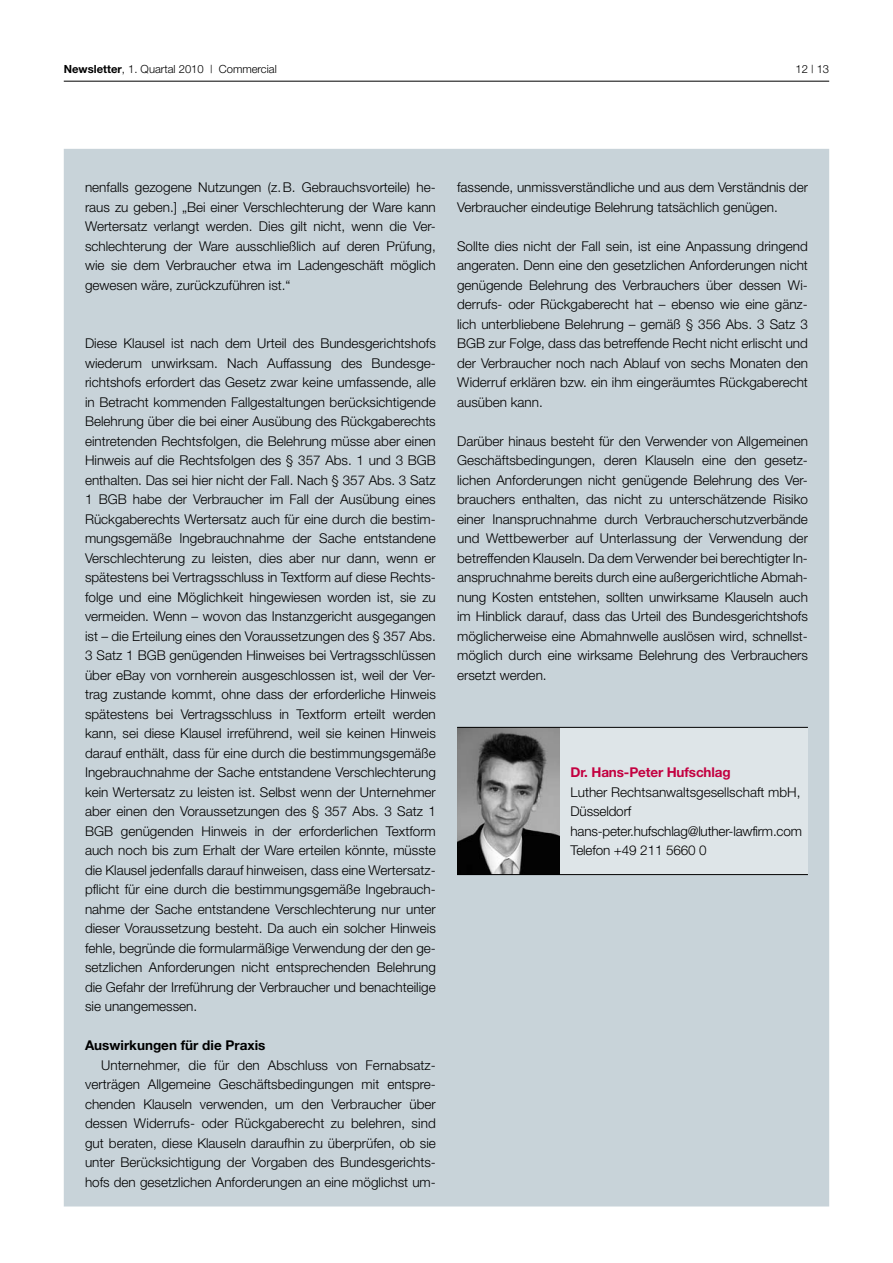
<style>
.page{position:relative;width:893px;height:1263px;background:#fff}
.page>*{position:absolute;margin:0;border:0;box-sizing:border-box;transform-origin:0 0}
.t1{font:300 13.5px/19.5px "Helvetica Neue";color:#000;text-align:justify}
.t2{font:700 13.5px "Helvetica Neue";color:#000}
.t3{font:700 13.5px "Helvetica Neue";letter-spacing:-.01em;color:#c30040}
.t4{font:300 11.25px "Helvetica Neue";color:#000}
.s1{font-weight:700}
</style>
<div class="page">
<hr style="left:64px;top:81px;width:765px;height:1px;background:#000">
<div style="left:64px;top:149px;width:765px;height:1057px;background:#c8d3d9"></div>
<div style="left:560px;top:728px;width:248px;height:146px;background:#dee5e8"></div>
<img style="left:457px;top:728px;width:103px;height:146px">
<hr style="left:457px;top:874px;width:351px;height:1px;background:#000">
<hr style="left:457px;top:727px;width:351px;height:1px;background:#000">
<p class="t4" style="left:64px;top:62px;width:214px"><span class="s1">Newsletter</span>, 1. Quartal 2010 | Commercial</p>
<p class="t4" style="left:795px;top:62px;width:35px">12 | 13</p>
<p class="t1" style="left:85px;top:178px;width:352px">nenfalls gezogene Nutzungen (z.B. Gebrauchsvorteile) he&shy;raus zu geben.] „Bei einer Verschlechterung der Ware kann Wertersatz verlangt werden. Dies gilt nicht, wenn die Ver&shy;schlechterung der Ware ausschließlich auf deren Prüfung, wie sie dem Verbraucher etwa im Ladengeschäft möglich gewesen wäre, zurückzuführen ist.“</p>
<p class="t1" style="left:85px;top:333px;width:352px">Diese Klausel ist nach dem Urteil des Bundesgerichtshofs wiederum unwirksam. Nach Auffassung des Bundesge&shy;richtshofs erfordert das Gesetz zwar keine umfassende, alle in Betracht kommenden Fallgestaltungen berücksichtigende Belehrung über die bei einer Ausübung des Rückgaberechts eintretenden Rechtsfolgen, die Belehrung müsse aber einen Hinweis auf die Rechtsfolgen des § 357 Abs. 1 und 3 BGB enthalten. Das sei hier nicht der Fall. Nach § 357 Abs. 3 Satz 1 BGB habe der Verbraucher im Fall der Ausübung eines Rückgaberechts Wertersatz auch für eine durch die bestim&shy;mungsgemäße Ingebrauchnahme der Sache entstandene Verschlechterung zu leisten, dies aber nur dann, wenn er spätestens bei Vertragsschluss in Textform auf diese Rechts&shy;folge und eine Möglichkeit hingewiesen worden ist, sie zu vermeiden. Wenn – wovon das Instanzgericht ausgegangen ist – die Erteilung eines den Voraussetzungen des § 357 Abs.<br>3 Satz 1 BGB genügenden Hinweises bei Vertragsschlüssen über eBay von vornherein ausgeschlossen ist, weil der Ver&shy;trag zustande kommt, ohne dass der erforderliche Hinweis spätestens bei Vertragsschluss in Textform erteilt werden kann, sei diese Klausel irreführend, weil sie keinen Hinweis darauf enthält, dass für eine durch die bestimmungsgemäße Ingebrauchnahme der Sache entstandene Verschlechterung kein Wertersatz zu leisten ist. Selbst wenn der Unternehmer aber einen den Voraussetzungen des § 357 Abs. 3 Satz 1<br>BGB genügenden Hinweis in der erforderlichen Textform auch noch bis zum Erhalt der Ware erteilen könnte, müsste die Klausel jedenfalls darauf hinweisen, dass eine Wertersatz&shy;pflicht für eine durch die bestimmungsgemäße Ingebrauch&shy;nahme der Sache entstandene Verschlechterung nur unter dieser Voraussetzung besteht. Da auch ein solcher Hinweis fehle, begründe die formularmäßige Verwendung der den ge&shy;setzlichen Anforderungen nicht entsprechenden Belehrung die Gefahr der Irreführung der Verbraucher und benachteilige sie unangemessen.</p>
<p class="t2" style="left:85px;top:1037px;width:182px">Auswirkungen für die Praxis</p>
<p class="t1" style="left:85px;top:1055px;width:352px;text-indent:16px">Unternehmer, die für den Abschluss von Fernabsatz&shy;verträgen Allgemeine Geschäftsbedingungen mit entspre&shy;chenden Klauseln verwenden, um den Verbraucher über dessen Widerrufs- oder Rückgaberecht zu belehren, sind gut beraten, diese Klauseln daraufhin zu überprüfen, ob sie unter Berücksichtigung der Vorgaben des Bundesgerichts&shy;hofs den gesetzlichen Anforderungen an eine möglichst um-</p>
<p class="t1" style="left:457px;top:177px;width:352px">fassende, unmissverständliche und aus dem Verständnis der<br>Verbraucher eindeutige Belehrung tatsächlich genügen.</p>
<p class="t1" style="left:457px;top:236px;width:352px">Sollte dies nicht der Fall sein, ist eine Anpassung dringend angeraten. Denn eine den gesetzlichen Anforderungen nicht genügende Belehrung des Verbrauchers über dessen Wi&shy;derrufs- oder Rückgaberecht hat – ebenso wie eine gänz&shy;lich unterbliebene Belehrung – gemäß § 356 Abs. 3 Satz 3<br>BGB zur Folge, dass das betreffende Recht nicht erlischt und der Verbraucher noch nach Ablauf von sechs Monaten den Widerruf erklären bzw. ein ihm eingeräumtes Rückgaberecht ausüben kann.</p>
<p class="t1" style="left:457px;top:431px;width:352px">Darüber hinaus besteht für den Verwender von Allgemeinen Geschäftsbedingungen, deren Klauseln eine den gesetz&shy;lichen Anforderungen nicht genügende Belehrung des Ver&shy;brauchers enthalten, das nicht zu unterschätzende Risiko einer Inanspruchnahme durch Verbraucherschutzverbände und Wettbewerber auf Unterlassung der Verwendung der betreffenden Klauseln. Da dem Verwender bei berechtigter In&shy;anspruchnahme bereits durch eine außergerichtliche Abmah&shy;nung Kosten entstehen, sollten unwirksame Klauseln auch im Hinblick darauf, dass das Urteil des Bundesgerichtshofs möglicherweise eine Abmahnwelle auslösen wird, schnellst&shy;möglich durch eine wirksame Belehrung des Verbrauchers ersetzt werden.</p>
<p class="t3" style="left:570px;top:764px;width:162px">Dr. Hans-Peter Hufschlag</p>
<p class="t1" style="left:570px;top:782px;width:233px;text-align:left">Luther Rechtsanwaltsgesellschaft mbH,<br>Düsseldorf hans-peter.hufschlag@luther-lawfirm.com<br>Telefon +49 211 5660 0</p>
</div>
